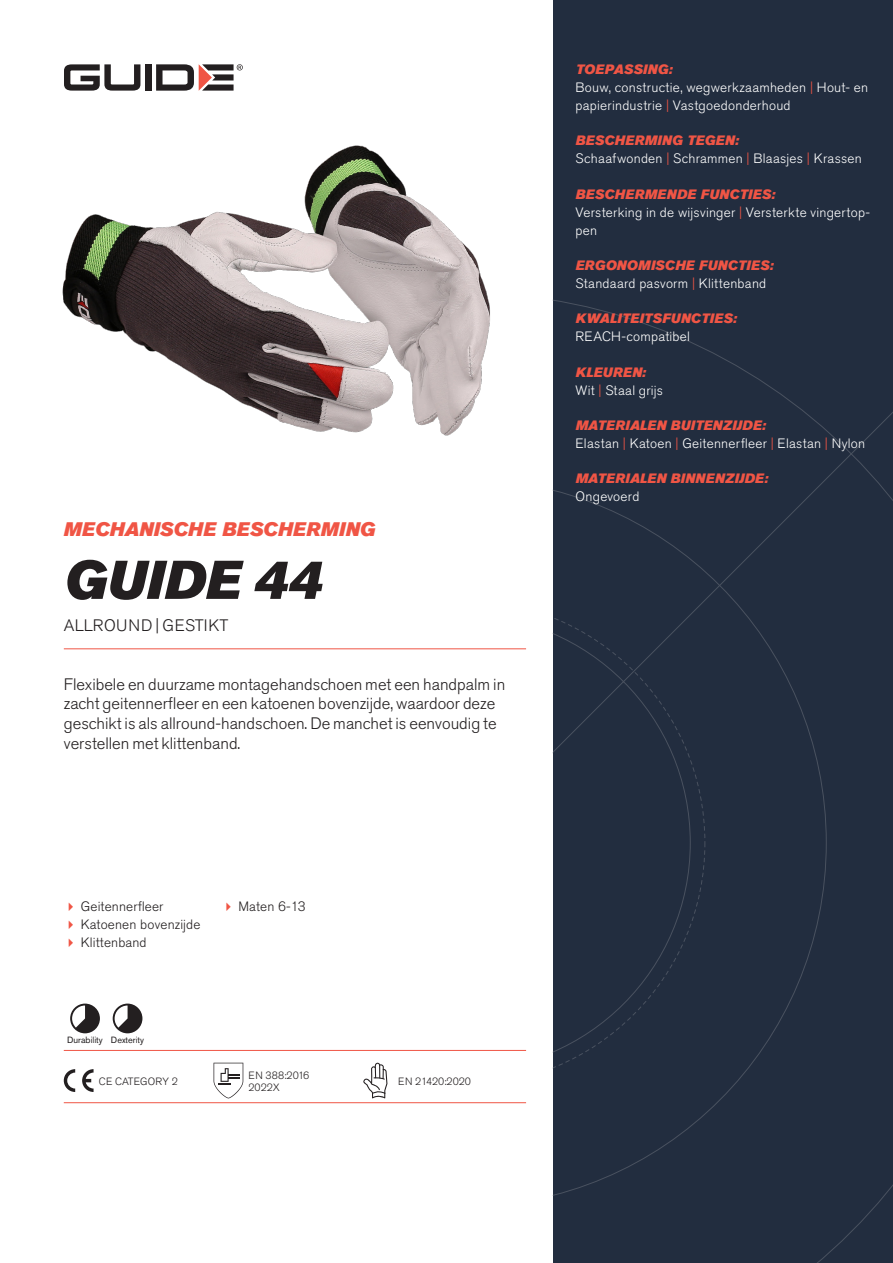
<style>
.page{position:relative;width:893px;height:1263px;background:#fff}
.page>*{position:absolute;margin:0;border:0;box-sizing:border-box;transform-origin:0 0}
.Rubrik{font:italic 54px "Akzidenz Grotesk Pro Super";color:#231f20}
.Överrubrik{font:italic 19.5px "Akzidenz Grotesk Pro Super";letter-spacing:.005em;color:#f05545}
.Ingress{font:300 16.5px/19.8px "Akzidenz Grotesk Pro";color:#231f20}
.Product_-_AltSegment{font:300 16.5px "Akzidenz Grotesk Pro";letter-spacing:.01em;color:#231f20}
.Produkt_-_Brödtext{font:300 13.5px/18px "Akzidenz Grotesk Pro";letter-spacing:.02em;color:#fff}
.Produkt_-_Namn{font:italic 13.5px "Akzidenz Grotesk Pro Super";letter-spacing:.015em;color:#f05545}
.t1{font:300 13.5px "Akzidenz Grotesk Pro";letter-spacing:.01em;color:#231f20}
.t2{font:300 10.5px "Akzidenz Grotesk Pro";color:#231f20}
.Produkt_-_Egenskaper{font:9px "Akzidenz Grotesk Pro";color:#231f20}
.s1{color:#f05545}
</style>
<div class="page">
<div style="left:145px;top:64px;width:7px;height:27px;background:#231f20"></div>
<svg style="left:156px;top:64px;width:87px;height:27px"></svg>
<svg style="left:64px;top:64px;width:76px;height:27px"></svg>
<div style="left:553px;top:0;width:340px;height:1263px;background:#222d3f"></div>
<svg style="left:553px;top:300px;width:340px;height:963px"></svg>
<hr style="left:64px;top:1050px;width:462px;height:1px;background:#f05545">
<hr style="left:64px;top:1102px;width:462px;height:1px;background:#f05545">
<svg style="left:70px;top:1003px;width:30px;height:30px"></svg>
<svg style="left:113px;top:1003px;width:29px;height:30px"></svg>
<svg style="left:64px;top:1069px;width:11px;height:23px"></svg>
<svg style="left:82px;top:1069px;width:12px;height:23px"></svg>
<svg style="left:214px;top:1063px;width:29px;height:35px"></svg>
<svg style="left:363px;top:1063px;width:24px;height:35px"></svg>
<img style="left:62px;top:145px;width:428px;height:291px">
<hr style="left:64px;top:648px;width:462px;height:1px;background:#f05545">
<p class="Överrubrik" style="left:64px;top:517px;width:313px">MECHANISCHE BESCHERMING</p>
<p class="Rubrik" style="left:64px;top:545px;width:260px">GUIDE 44</p>
<p class="Product_-_AltSegment" style="left:64px;top:615px;width:166px">ALLROUND | GESTIKT</p>
<p class="Ingress" style="left:64px;top:674px;width:443px">Flexibele en duurzame montagehandschoen met een handpalm in zacht geitennerfleer en een katoenen bovenzijde, waardoor deze geschikt is als allround-handschoen. De manchet is eenvoudig te verstellen met klittenband.</p>
<p class="t1" style="left:81px;top:898px;width:84px">Geitennerfleer</p>
<p class="t1" style="left:81px;top:916px;width:121px">Katoenen bovenzijde</p>
<p class="t1" style="left:81px;top:934px;width:67px">Klittenband</p>
<p class="Produkt_-_Egenskaper" style="left:67px;top:1034px;width:37px">Durability</p>
<p class="Produkt_-_Egenskaper" style="left:111px;top:1034px;width:35px">Dexterity</p>
<p class="t2" style="left:99px;top:1074px;width:81px">CE CATEGORY 2</p>
<p class="t1" style="left:238px;top:898px;width:69px">Maten 6-13</p>
<p class="t2" style="left:248px;top:1068px;width:62px">EN 388:2016</p>
<p class="t2" style="left:248px;top:1080px;width:33px">2022X</p>
<p class="t2" style="left:398px;top:1074px;width:74px">EN 21420:2020</p>
<p class="Produkt_-_Namn" style="left:576px;top:60px;width:98px">TOEPASSING:</p>
<p class="Produkt_-_Brödtext" style="left:576px;top:78px;width:294px">Bouw, constructie, wegwerkzaamheden <span class="s1">|</span> Hout- en papierindustrie <span class="s1">|</span> Vastgoedonderhoud</p>
<p class="Produkt_-_Namn" style="left:576px;top:132px;width:165px">BESCHERMING TEGEN:</p>
<p class="Produkt_-_Brödtext" style="left:576px;top:150px;width:288px">Schaafwonden <span class="s1">|</span> Schrammen <span class="s1">|</span> Blaasjes <span class="s1">|</span> Krassen</p>
<p class="Produkt_-_Namn" style="left:576px;top:185px;width:201px">BESCHERMENDE FUNCTIES:</p>
<p class="Produkt_-_Brödtext" style="left:576px;top:203px;width:296px">Versterking in de wijsvinger <span class="s1">|</span> Versterkte vingertop&shy;pen</p>
<p class="Produkt_-_Namn" style="left:576px;top:256px;width:199px">ERGONOMISCHE FUNCTIES:</p>
<p class="Produkt_-_Brödtext" style="left:576px;top:274px;width:192px">Standaard pasvorm <span class="s1">|</span> Klittenband</p>
<p class="Produkt_-_Namn" style="left:576px;top:310px;width:163px">KWALITEITSFUNCTIES:</p>
<p class="Produkt_-_Brödtext" style="left:576px;top:328px;width:116px">REACH-compatibel</p>
<p class="Produkt_-_Namn" style="left:576px;top:363px;width:72px">KLEUREN:</p>
<p class="Produkt_-_Brödtext" style="left:576px;top:381px;width:89px">Wit <span class="s1">|</span> Staal grijs</p>
<p class="Produkt_-_Namn" style="left:576px;top:416px;width:192px">MATERIALEN BUITENZIJDE:</p>
<p class="Produkt_-_Brödtext" style="left:576px;top:434px;width:291px">Elastan <span class="s1">|</span> Katoen <span class="s1">|</span> Geitennerfleer <span class="s1">|</span> Elastan <span class="s1">|</span> Nylon</p>
<p class="Produkt_-_Namn" style="left:576px;top:470px;width:194px">MATERIALEN BINNENZIJDE:</p>
<p class="Produkt_-_Brödtext" style="left:576px;top:488px;width:65px">Ongevoerd</p>
</div>
